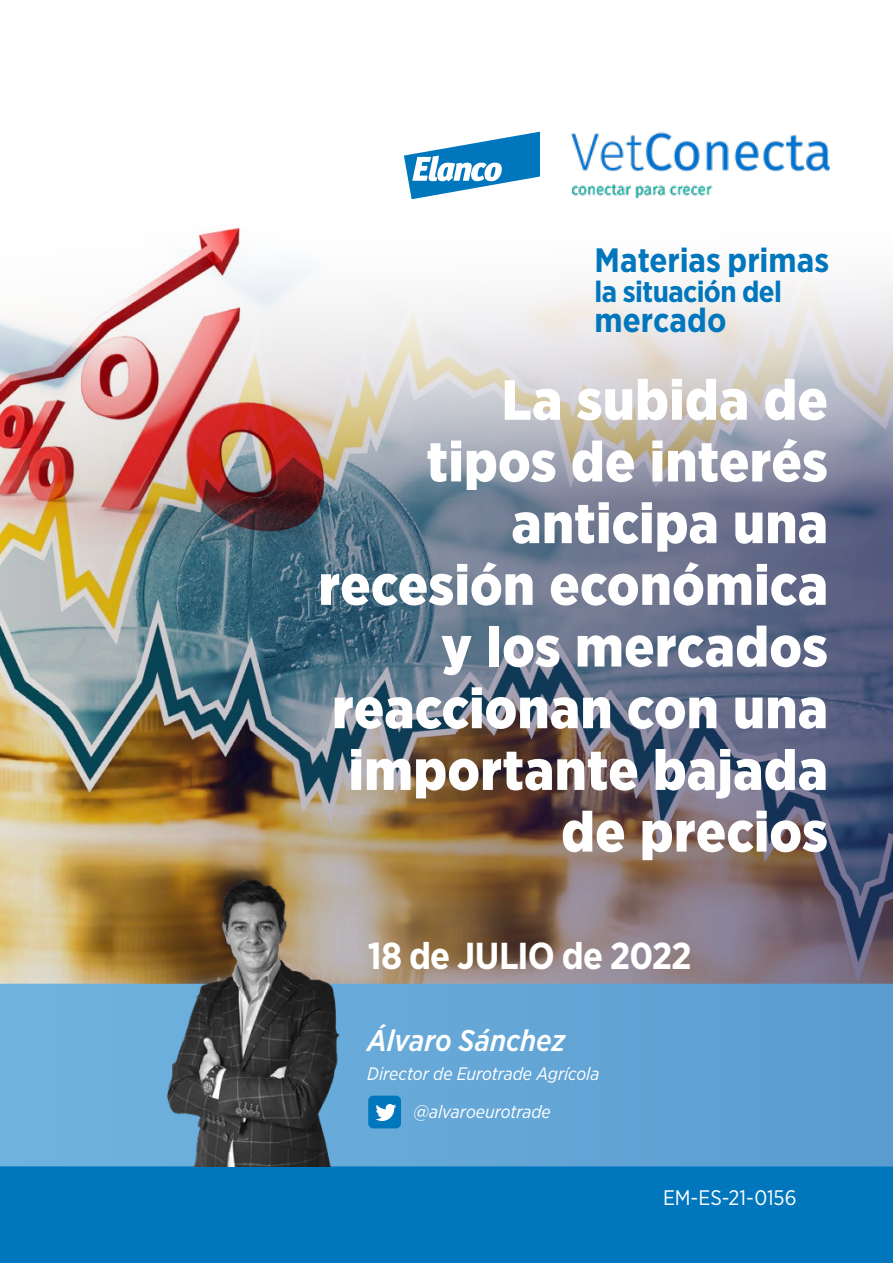
<style>
.page{position:relative;width:893px;height:1263px;background:#fff}
.page>*{position:absolute;margin:0;border:0;box-sizing:border-box;transform-origin:0 0}
.Titulo_segundario{font:900 56.55px/61.7px "Gotham Narrow";letter-spacing:.01em;color:#fff;text-align:right}
.Titulo_segundario-2{font:700 37.5px "Gotham Narrow";letter-spacing:-.02em;color:#fff}
.Titulo_segundario-3{font:700 33.75px "Gotham Narrow";color:#0076bc}
.Titulo_segundario-4{font:italic 500 30px "Gotham Narrow";letter-spacing:-.005em;color:#fff}
.Titulo_segundario-5{font:700 29.7px "Gotham Narrow";letter-spacing:-.02em;color:#0076bc}
.Online_txt{font:21px "Gotham Narrow";color:#fff}
.Online_txt-2{font:italic 18px "Gotham Narrow";letter-spacing:-.005em;color:#fff}
</style>
<div class="page">
<img style="left:0;top:511px;width:893px;height:473px">
<svg style="left:368px;top:131px;width:525px;height:380px"></svg>
<div style="left:0;top:1166px;width:893px;height:97px;background:#0076bc"></div>
<svg style="left:0;top:984px;width:893px;height:182px;background:#64a5d6"></svg>
<div style="left:368px;top:1096px;width:33px;height:32px;background:#0076bc;border-radius:5px"></div>
<svg style="left:375px;top:1104px;width:21px;height:17px"></svg>
<img style="left:142px;top:864px;width:224px;height:302px">
<img style="left:540px;top:131px;width:289px;height:71px">
<svg style="left:404px;top:132px;width:136px;height:67px"></svg>
<img style="left:0;top:227px;width:368px;height:321px">
<p class="Titulo_segundario-3" style="left:595px;top:238px;width:236px">Materias primas</p>
<p class="Titulo_segundario-5" style="left:595px;top:272px;width:189px">la situación del</p>
<p class="Titulo_segundario-3" style="left:595px;top:298px;width:133px">mercado</p>
<p class="Titulo_segundario" style="left:319px;top:368px;width:511px">La subida de<br>tipos de interés anticipa una recesión económica y los mercados reaccionan con una importante bajada de precios</p>
<p class="Titulo_segundario-2" style="left:368px;top:932px;width:325px">18 de JULIO de 2022</p>
<p class="Titulo_segundario-4" style="left:367px;top:1021px;width:200px">Álvaro Sánchez</p>
<p class="Online_txt-2" style="left:367px;top:1062px;width:234px">Director de Eurotrade Agrícola</p>
<p class="Online_txt-2" style="left:413px;top:1100px;width:139px">@alvaroeurotrade</p>
<p class="Online_txt" style="left:663px;top:1184px;width:135px">EM-ES-21-0156</p>
</div>
